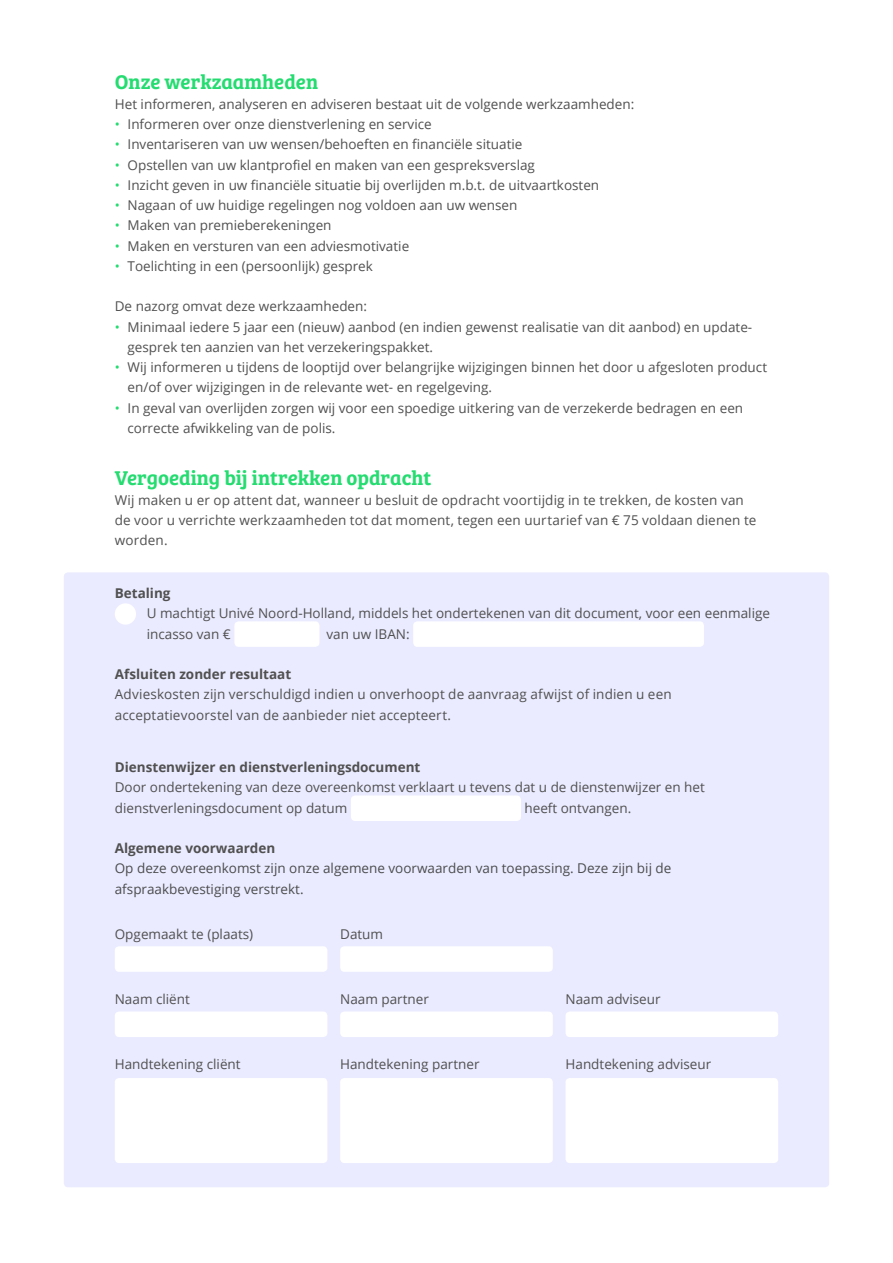
<style>
.page{position:relative;width:893px;height:1263px;background:#fff}
.page>*{position:absolute;margin:0;border:0;box-sizing:border-box;transform-origin:0 0}
.Paragraaf{font:20.7px "Bree Serif Sb";color:#25dc71}
.tekst{font:13.5px/20.2px "Open Sans";color:#505050}
.Tekst_9{font:13.5px/20.2px "Open Sans";color:#505050}
.ondertekening{font:13.5px/20.2px "Open Sans";color:#4b4c4d}
.Tekst_9-2{font:700 13.5px "Open Sans";color:#505050}
.s1{color:#25dc71}
</style>
<div class="page">
<div style="left:64px;top:572px;width:765px;height:615px;background:#eaebff;border-radius:4px"></div>
<div style="left:115px;top:603px;width:21px;height:22px;background:#fff;border-radius:50%"></div>
<div style="left:234px;top:621px;width:85px;height:26px;background:#fff;border-radius:4px"></div>
<div style="left:413px;top:621px;width:291px;height:26px;background:#fff;border-radius:4px"></div>
<div style="left:351px;top:795px;width:170px;height:26px;background:#fff;border-radius:4px"></div>
<div style="left:115px;top:946px;width:212px;height:26px;background:#fff;border-radius:4px"></div>
<div style="left:340px;top:946px;width:213px;height:26px;background:#fff;border-radius:4px"></div>
<div style="left:115px;top:1011px;width:212px;height:26px;background:#fff;border-radius:4px"></div>
<div style="left:340px;top:1011px;width:213px;height:26px;background:#fff;border-radius:4px"></div>
<div style="left:566px;top:1011px;width:212px;height:26px;background:#fff;border-radius:4px"></div>
<div style="left:115px;top:1078px;width:212px;height:85px;background:#fff;border-radius:4px"></div>
<div style="left:340px;top:1078px;width:213px;height:85px;background:#fff;border-radius:4px"></div>
<div style="left:566px;top:1078px;width:212px;height:85px;background:#fff;border-radius:4px"></div>
<p class="Paragraaf" style="left:115px;top:66px;width:205px">Onze werkzaamheden</p>
<p class="Tekst_9" style="left:115px;top:93px;width:521px">Het informeren, analyseren en adviseren bestaat uit de volgende werkzaamheden:</p>
<p class="tekst" style="left:115px;top:114px;width:318px"><span class="s1">•</span> Informeren over onze dienstverlening en service</p>
<p class="tekst" style="left:115px;top:134px;width:409px"><span class="s1">•</span> Inventariseren van uw wensen/behoeften en financiële situatie</p>
<p class="tekst" style="left:115px;top:154px;width:422px"><span class="s1">•</span> Opstellen van uw klantprofiel en maken van een gespreksverslag</p>
<p class="tekst" style="left:115px;top:174px;width:486px"><span class="s1">•</span> Inzicht geven in uw financiële situatie bij overlijden m.b.t. de uitvaartkosten</p>
<p class="tekst" style="left:115px;top:195px;width:404px"><span class="s1">•</span> Nagaan of uw huidige regelingen nog voldoen aan uw wensen</p>
<p class="tekst" style="left:115px;top:215px;width:218px"><span class="s1">•</span> Maken van premieberekeningen</p>
<p class="tekst" style="left:115px;top:235px;width:296px"><span class="s1">•</span> Maken en versturen van een adviesmotivatie</p>
<p class="tekst" style="left:115px;top:255px;width:260px"><span class="s1">•</span> Toelichting in een (persoonlijk) gesprek</p>
<p class="Tekst_9" style="left:115px;top:296px;width:254px">De nazorg omvat deze werkzaamheden:</p>
<p class="tekst" style="left:128px;top:316px;width:626px;text-indent:-13px"><span class="s1">•</span> Minimaal iedere 5 jaar een (nieuw) aanbod (en indien gewenst realisatie van dit aanbod) en update&shy;gesprek ten aanzien van het verzekeringspakket.</p>
<p class="tekst" style="left:128px;top:357px;width:641px;text-indent:-13px"><span class="s1">•</span> Wij informeren u tijdens de looptijd over belangrijke wijzigingen binnen het door u afgesloten product en/of over wijzigingen in de relevante wet- en regelgeving.</p>
<p class="tekst" style="left:128px;top:397px;width:617px;text-indent:-13px"><span class="s1">•</span> In geval van overlijden zorgen wij voor een spoedige uitkering van de verzekerde bedragen en een correcte afwikkeling van de polis.</p>
<p class="Paragraaf" style="left:115px;top:462px;width:318px">Vergoeding bij intrekken opdracht</p>
<p class="tekst" style="left:115px;top:489px;width:643px">Wij maken u er op attent dat, wanneer u besluit de opdracht voortijdig in te trekken, de kosten van de voor u verrichte werkzaamheden tot dat moment, tegen een uurtarief van € 75 voldaan dienen te worden.</p>
<p class="Tekst_9-2" style="left:115px;top:583px;width:57px">Betaling</p>
<p class="Tekst_9" style="left:147px;top:603px;width:625px">U machtigt Univé Noord-Holland, middels het ondertekenen van dit document, voor een eenmalige incasso van €</p>
<p class="Tekst_9" style="left:326px;top:623px;width:85px">van uw IBAN:</p>
<p class="Tekst_9-2" style="left:115px;top:664px;width:178px">Afsluiten zonder resultaat</p>
<p class="tekst" style="left:115px;top:684px;width:558px">Advieskosten zijn verschuldigd indien u onverhoopt de aanvraag afwijst of indien u een acceptatievoorstel van de aanbieder niet accepteert.</p>
<p class="Tekst_9-2" style="left:115px;top:758px;width:307px">Dienstenwijzer en dienstverleningsdocument</p>
<p class="Tekst_9" style="left:115px;top:777px;width:592px">Door ondertekening van deze overeenkomst verklaart u tevens dat u de dienstenwijzer en het dienstverleningsdocument op datum</p>
<p class="Tekst_9" style="left:524px;top:797px;width:108px">heeft ontvangen.</p>
<p class="Tekst_9-2" style="left:115px;top:839px;width:162px">Algemene voorwaarden</p>
<p class="ondertekening" style="left:115px;top:858px;width:558px">Op deze overeenkomst zijn onze algemene voorwaarden van toepassing. Deze zijn bij de afspraakbevestiging verstrekt.</p>
<p class="Tekst_9" style="left:115px;top:923px;width:140px">Opgemaakt te (plaats)</p>
<p class="Tekst_9" style="left:340px;top:923px;width:44px">Datum</p>
<p class="Tekst_9" style="left:115px;top:988px;width:77px">Naam cliënt</p>
<p class="Tekst_9" style="left:340px;top:988px;width:90px">Naam partner</p>
<p class="Tekst_9" style="left:566px;top:988px;width:97px">Naam adviseur</p>
<p class="Tekst_9" style="left:115px;top:1054px;width:127px">Handtekening cliënt</p>
<p class="Tekst_9" style="left:340px;top:1054px;width:141px">Handtekening partner</p>
<p class="Tekst_9" style="left:566px;top:1054px;width:147px">Handtekening adviseur</p>
</div>
